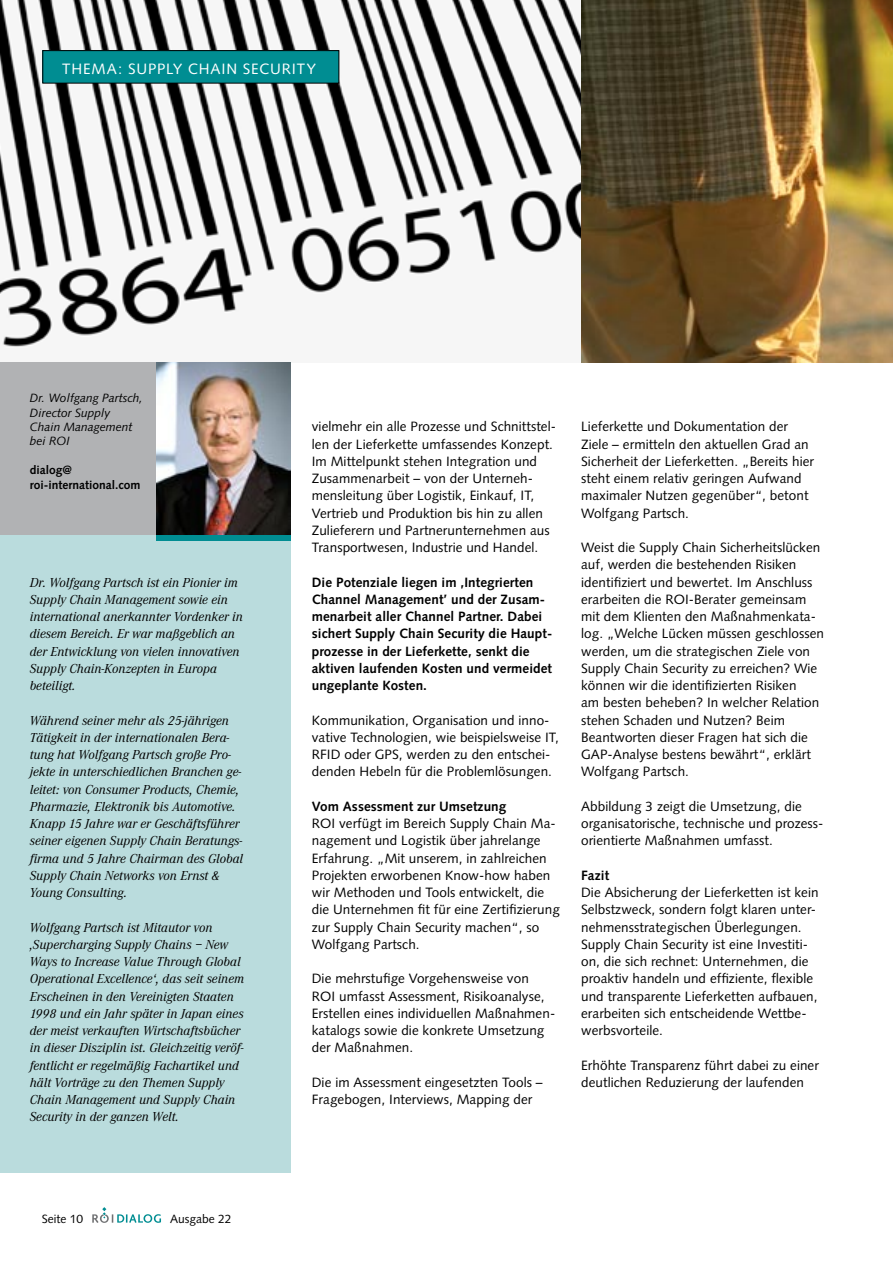
<style>
.page{position:relative;width:893px;height:1263px;background:#fff}
.page>*{position:absolute;margin:0;border:0;box-sizing:border-box;transform-origin:0 0}
.t1{font:15px "Syntax";letter-spacing:.055em;color:#fff}
.t2{font:13.5px/17.2px "Syntax";letter-spacing:.005em;color:#000}
.t3{font:italic 13.5px/17.2px "CA Reg";color:#000}
.t4{font:700 13.5px/17.2px "Syntax";letter-spacing:.005em;color:#000}
.t5{font:italic 12px/14.4px "Syntax";color:#000}
.t6{font:700 12px/14.4px "Syntax";color:#000}
.t7{font:12px "Syntax";color:#000}
</style>
<div class="page">
<img style="left:0;top:0;width:581px;height:347px">
<img style="left:581px;top:0;width:312px;height:362px">
<svg style="left:92px;top:1207px;width:69px;height:16px"></svg>
<div style="left:43px;top:51px;width:296px;height:32px;background:#008d92"></div>
<div style="left:42px;top:50px;width:297px;height:34px;border:1px solid #000"></div>
<div style="left:0;top:528px;width:291px;height:645px;background:#badcdd"></div>
<div style="left:0;top:362px;width:291px;height:173px;background:#b1b2b4"></div>
<img style="left:156px;top:362px;width:135px;height:173px">
<div style="left:156px;top:535px;width:135px;height:5px;background:#008d92"></div>
<p class="t1" style="left:62px;top:59px;width:255px">THEMA: SUPPLY CHAIN SECURITY</p>
<p class="t5" style="left:30px;top:391px;width:114px">Dr. Wolfgang Partsch,<br>Director Supply<br>Chain Management bei ROI</p>
<p class="t6" style="left:30px;top:463px;width:112px">dialog@ roi-international.com</p>
<p class="t3" style="left:30px;top:574px;width:215px">Dr. Wolfgang Partsch ist ein Pionier im Supply Chain Management sowie ein international anerkannter Vordenker in diesem Bereich. Er war maßgeblich an der Entwicklung von vielen innovativen Supply Chain-Konzepten in Europa beteiligt.</p>
<p class="t3" style="left:30px;top:712px;width:215px">Während seiner mehr als 25-jährigen Tätigkeit in der internationalen Bera&shy;tung hat Wolfgang Partsch große Pro&shy;jekte in unterschiedlichen Branchen ge&shy;leitet: von Consumer Products, Chemie, Pharmazie, Elektronik bis Automotive.<br>Knapp 15 Jahre war er Geschäftsführer seiner eigenen Supply Chain Beratungs&shy;firma und 5 Jahre Chairman des Global Supply Chain Networks von Ernst &amp; Young Consulting.</p>
<p class="t3" style="left:30px;top:919px;width:216px">Wolfgang Partsch ist Mitautor von ‚Supercharging Supply Chains – New Ways to Increase Value Through Global Operational Excellence‘, das seit seinem Erscheinen in den Vereinigten Staaten 1998 und ein Jahr später in Japan eines der meist verkauften Wirtschaftsbücher in dieser Disziplin ist. Gleichzeitig veröf&shy;fentlicht er regelmäßig Fachartikel und hält Vorträge zu den Themen Supply Chain Management und Supply Chain Security in der ganzen Welt.</p>
<p class="t7" style="left:42px;top:1211px;width:43px">Seite 10</p>
<p class="t7" style="left:170px;top:1211px;width:63px">Ausgabe 22</p>
<p class="t2" style="left:312px;top:418px;width:246px">vielmehr ein alle Prozesse und Schnittstel&shy;len der Lieferkette umfassendes Konzept.<br>Im Mittelpunkt stehen Integration und Zusammenarbeit – von der Unterneh&shy;mensleitung über Logistik, Einkauf, IT, Vertrieb und Produktion bis hin zu allen Zulieferern und Partnerunternehmen aus Transportwesen, Industrie und Handel.</p>
<p class="t4" style="left:312px;top:573px;width:242px">Die Potenziale liegen im ‚Integrierten Channel Management’ und der Zusam&shy;menarbeit aller Channel Partner. Dabei sichert Supply Chain Security die Haupt&shy;prozesse in der Lieferkette, senkt die aktiven laufenden Kosten und vermeidet ungeplante Kosten.</p>
<p class="t2" style="left:312px;top:711px;width:248px">Kommunikation, Organisation und inno&shy;vative Technologien, wie beispielsweise IT, RFID oder GPS, werden zu den entschei&shy;denden Hebeln für die Problemlösungen.</p>
<p class="t4" style="left:312px;top:798px;width:196px">Vom Assessment zur Umsetzung</p>
<p class="t2" style="left:312px;top:815px;width:249px">ROI verfügt im Bereich Supply Chain Ma&shy;nagement und Logistik über jahrelange Erfahrung. „Mit unserem, in zahlreichen Projekten erworbenen Know-how haben wir Methoden und Tools entwickelt, die die Unternehmen fit für eine Zertifizierung zur Supply Chain Security machen“, so Wolfgang Partsch.</p>
<p class="t2" style="left:312px;top:970px;width:245px">Die mehrstufige Vorgehensweise von ROI umfasst Assessment, Risikoanalyse, Erstellen eines individuellen Maßnahmen&shy;katalogs sowie die konkrete Umsetzung der Maßnahmen.</p>
<p class="t2" style="left:312px;top:1074px;width:232px">Die im Assessment eingesetzten Tools –<br>Fragebogen, Interviews, Mapping der</p>
<p class="t2" style="left:581px;top:418px;width:234px">Lieferkette und Dokumentation der Ziele – ermitteln den aktuellen Grad an Sicherheit der Lieferketten. „Bereits hier steht einem relativ geringen Aufwand maximaler Nutzen gegenüber“, betont Wolfgang Partsch.</p>
<p class="t2" style="left:581px;top:539px;width:244px">Weist die Supply Chain Sicherheitslücken auf, werden die bestehenden Risiken identifiziert und bewertet. Im Anschluss erarbeiten die ROI-Berater gemeinsam mit dem Klienten den Maßnahmenkata&shy;log. „Welche Lücken müssen geschlossen werden, um die strategischen Ziele von Supply Chain Security zu erreichen? Wie können wir die identifizierten Risiken<br>am besten beheben? In welcher Relation stehen Schaden und Nutzen? Beim Beantworten dieser Fragen hat sich die GAP-Analyse bestens bewährt“, erklärt Wolfgang Partsch.</p>
<p class="t2" style="left:581px;top:798px;width:244px">Abbildung 3 zeigt die Umsetzung, die organisatorische, technische und prozess&shy;orientierte Maßnahmen umfasst.</p>
<p class="t4" style="left:581px;top:867px;width:30px">Fazit</p>
<p class="t2" style="left:581px;top:884px;width:239px">Die Absicherung der Lieferketten ist kein Selbstzweck, sondern folgt klaren unter&shy;nehmensstrategischen Überlegungen.<br>Supply Chain Security ist eine Investiti&shy;on, die sich rechnet: Unternehmen, die proaktiv handeln und effiziente, flexible und transparente Lieferketten aufbauen, erarbeiten sich entscheidende Wettbe&shy;werbsvorteile.</p>
<p class="t2" style="left:581px;top:1056px;width:239px">Erhöhte Transparenz führt dabei zu einer deutlichen Reduzierung der laufenden</p>
</div>
